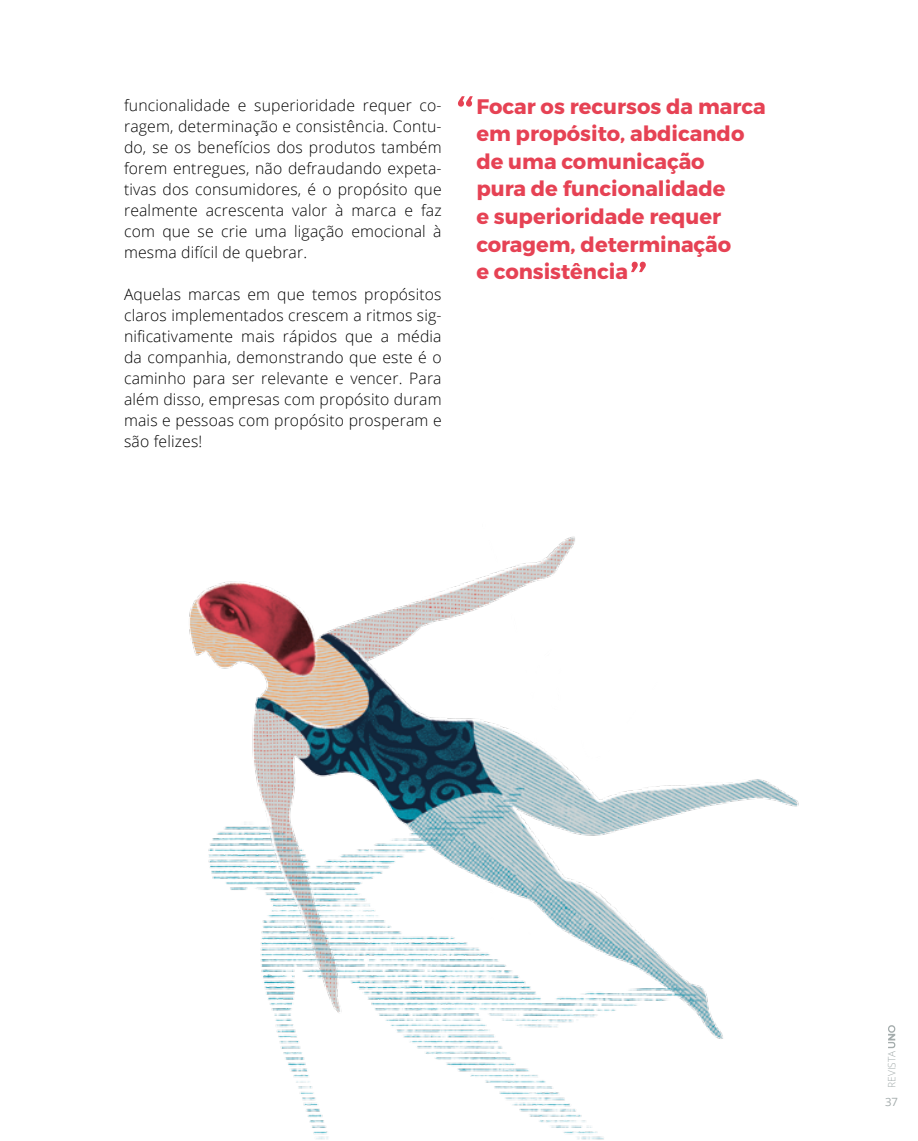
<style>
.page{position:relative;width:918px;height:1141px;background:#fff}
.page>*{position:absolute;margin:0;border:0;box-sizing:border-box;transform-origin:0 0}
.t1{font:700 21px/27.5px "Montserrat";color:#e64254}
.t2{font:300 15.75px/21px "Open Sans";letter-spacing:.01em;color:#000;text-align:justify}
.t3{font:11.38px "Open Sans";color:#a4acac}
.t4{font:300 10.15px "Open Sans";color:#a4acac}
</style>
<div class="page">
<svg style="left:458px;top:96px;width:15px;height:11px"></svg>
<svg style="left:631px;top:262px;width:15px;height:10px"></svg>
<img style="left:189px;top:536px;width:707px;height:604px">
<p class="t2" style="left:124px;top:95px;width:319px">funcionalidade e superioridade requer co&shy;ragem, determinação e consistência. Contu&shy;do, se os benefícios dos produtos também forem entregues, não defraudando expeta&shy;tivas dos consumidores, é o propósito que realmente acrescenta valor à marca e faz com que se crie uma ligação emocional à mesma difícil de quebrar.</p>
<p class="t2" style="left:124px;top:284px;width:319px">Aquelas marcas em que temos propósitos claros implementados crescem a ritmos sig&shy;nificativamente mais rápidos que a média da companhia, demonstrando que este é o caminho para ser relevante e vencer. Para além disso, empresas com propósito duram mais e pessoas com propósito prosperam e são felizes!</p>
<h1 class="t1" style="left:476px;top:93px;width:291px">Focar os recursos da marca em propósito, abdicando de uma comunicação<br>pura de funcionalidade<br>e superioridade requer coragem, determinação<br>e consistência</h1>
<p class="t4" style="left:884px;top:1088px;width:38px;rotate:-90deg">REVISTA</p>
<p class="t3" style="left:885px;top:1094px;width:14px">37</p>
</div>
